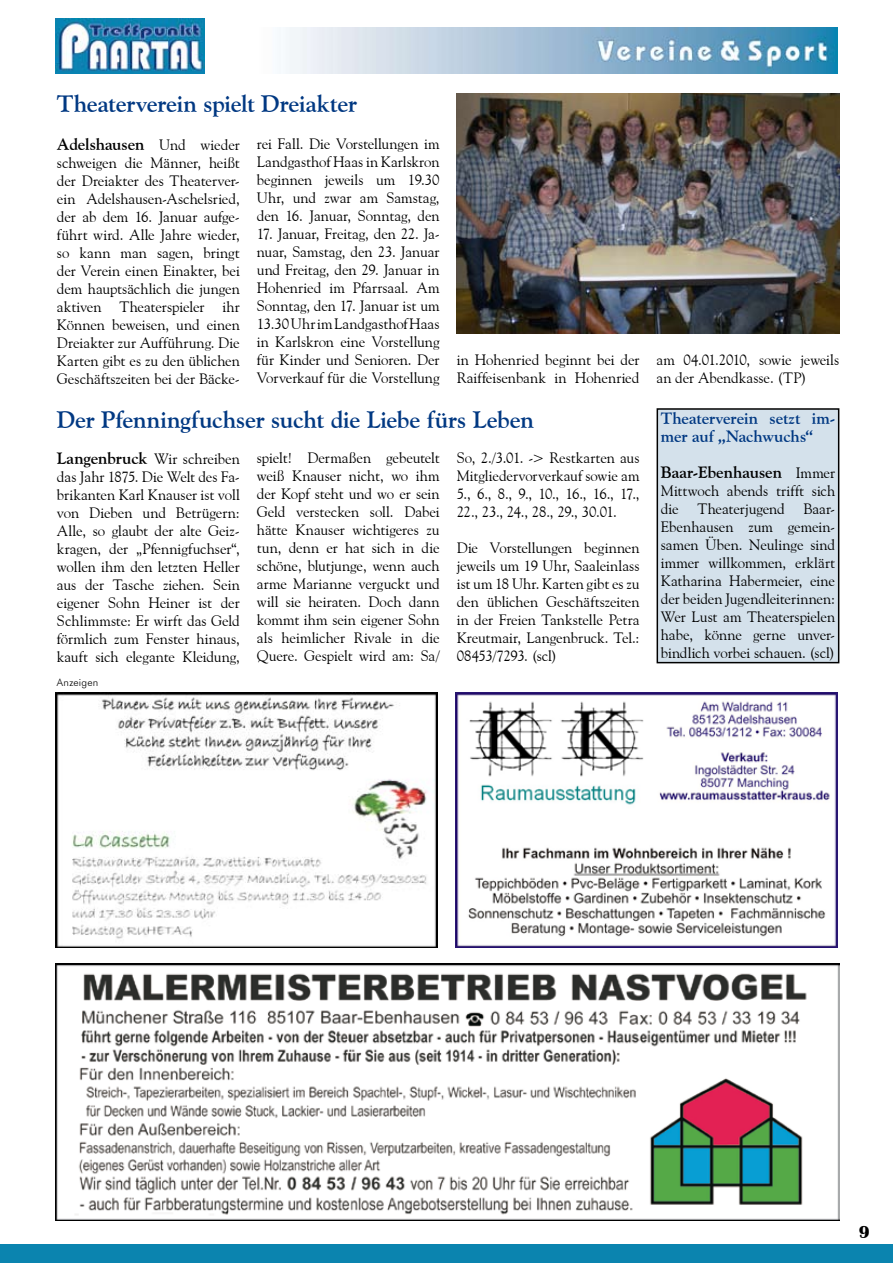
<style>
.page{position:relative;width:893px;height:1263px;background:#fff}
.page>*{position:absolute;margin:0;border:0;box-sizing:border-box;transform-origin:0 0}
.t1{font:700 24px "Goudy Old Style BT";letter-spacing:-.01em;color:#003882}
.t2{font:700 16.5px "Goudy Old Style BT";color:#000}
.t3{font:700 16.5px/18px "Goudy Old Style BT";letter-spacing:-.005em;color:#003882}
.t4{font:15px/18px "Goudy Old Style BT";letter-spacing:-.01em;color:#000;text-align:justify}
.t5{font:300 10.5px "Futura BT";letter-spacing:.02em;color:#000}
.s1{font-weight:400;font-size:15px}
.s2{font-weight:700;font-size:16.5px}
</style>
<div class="page">
<div style="left:0;top:1243px;width:893px;height:20px;background:#0b84af"></div>
<img style="left:55px;top:19px;width:149px;height:54px">
<div style="left:657px;top:409px;width:182px;height:254px;background:#d4e1eb"></div>
<div style="left:657px;top:408px;width:182px;height:255px;border:2px solid #000"></div>
<img style="left:55px;top:964px;width:784px;height:256px">
<img style="left:455px;top:693px;width:383px;height:255px">
<img style="left:457px;top:94px;width:382px;height:239px">
<img style="left:286px;top:28px;width:552px;height:45px">
<img style="left:55px;top:693px;width:383px;height:254px">
<h1 class="t1" style="left:57px;top:89px;width:302px">Theaterverein spielt Dreiakter</h1>
<p class="t4" style="left:257px;top:134px;width:184px">rei Fall. Die Vorstellungen im Landgasthof Haas in Karlskron beginnen jeweils um 19.30<br>Uhr, und zwar am Samstag, den 16. Januar, Sonntag, den</p>
<p class="t4" style="left:257px;top:224px;width:184px">17. Januar, Freitag, den 22. Ja&shy;nuar, Samstag, den 23. Januar und Freitag, den 29. Januar in Hohenried im Pfarrsaal. Am Sonntag, den 17. Januar ist um 13.30 Uhr im Landgasthof Haas in Karlskron eine Vorstellung für Kinder und Senioren. Der Vorverkauf für die Vorstellung</p>
<p class="t2" style="left:57px;top:134px;width:184px">Adelshausen <span class="s1">Und wieder</span></p>
<p class="t4" style="left:57px;top:154px;width:184px">schweigen die Männer, heißt der Dreiakter des Theaterver&shy;ein Adelshausen-Aschelsried, der ab dem 16. Januar aufge&shy;führt wird. Alle Jahre wieder, so kann man sagen, bringt der Verein einen Einakter, bei dem hauptsächlich die jungen aktiven Theaterspieler ihr Können beweisen, und einen Dreiakter zur Aufführung. Die Karten gibt es zu den üblichen Geschäftszeiten bei der Bäcke-</p>
<p class="t4" style="left:457px;top:351px;width:184px">in Hohenried beginnt bei der<br>Raiffeisenbank in Hohenried</p>
<p class="t4" style="left:657px;top:351px;width:184px">am 04.01.2010, sowie jeweils an der Abendkasse. (TP)</p>
<h1 class="t1" style="left:57px;top:404px;width:478px">Der Pfenningfuchser sucht die Liebe fürs Leben</h1>
<p class="t4" style="left:57px;top:450px;width:184px"><span class="s2">Langenbruck</span> Wir schreiben das Jahr 1875. Die Welt des Fa&shy;brikanten Karl Knauser ist voll von Dieben und Betrügern:<br>Alle, so glaubt der alte Geiz&shy;kragen, der „Pfennigfuchser“, wollen ihm den letzten Heller aus der Tasche ziehen. Sein eigener Sohn Heiner ist der Schlimmste: Er wirft das Geld förmlich zum Fenster hinaus, kauft sich elegante Kleidung,</p>
<p class="t5" style="left:57px;top:675px;width:43px">Anzeigen</p>
<p class="t4" style="left:257px;top:449px;width:184px">spielt! Dermaßen gebeutelt weiß Knauser nicht, wo ihm der Kopf steht und wo er sein Geld verstecken soll. Dabei hätte Knauser wichtigeres zu tun, denn er hat sich in die schöne, blutjunge, wenn auch arme Marianne verguckt und will sie heiraten. Doch dann kommt ihm sein eigener Sohn als heimlicher Rivale in die Quere. Gespielt wird am: Sa/</p>
<p class="t4" style="left:457px;top:449px;width:184px">So, 2./3.01. -&gt; Restkarten aus Mitgliedervorverkauf sowie am 5., 6., 8., 9., 10., 16., 16., 17., 22., 23., 24., 28., 29., 30.01.</p>
<p class="t4" style="left:457px;top:539px;width:184px">Die Vorstellungen beginnen jeweils um 19 Uhr, Saaleinlass ist um 18 Uhr. Karten gibt es zu den üblichen Geschäftszeiten in der Freien Tankstelle Petra Kreutmair, Langenbruck. Tel.:<br>08453/7293. (scl)</p>
<p class="t3" style="left:661px;top:409px;width:176px">Theaterverein setzt im&shy;mer auf „Nachwuchs“</p>
<p class="t2" style="left:661px;top:462px;width:176px">Baar-Ebenhausen <span class="s1">Immer</span></p>
<p class="t4" style="left:661px;top:481px;width:176px">Mittwoch abends trifft sich die Theaterjugend Baar-Ebenhausen zum gemein&shy;samen Üben. Neulinge sind immer willkommen, erklärt Katharina Habermeier, eine der beiden Jugendleiterinnen:<br>Wer Lust am Theaterspielen habe, könne gerne unver&shy;bindlich vorbei schauen. (scl)</p>
</div>
